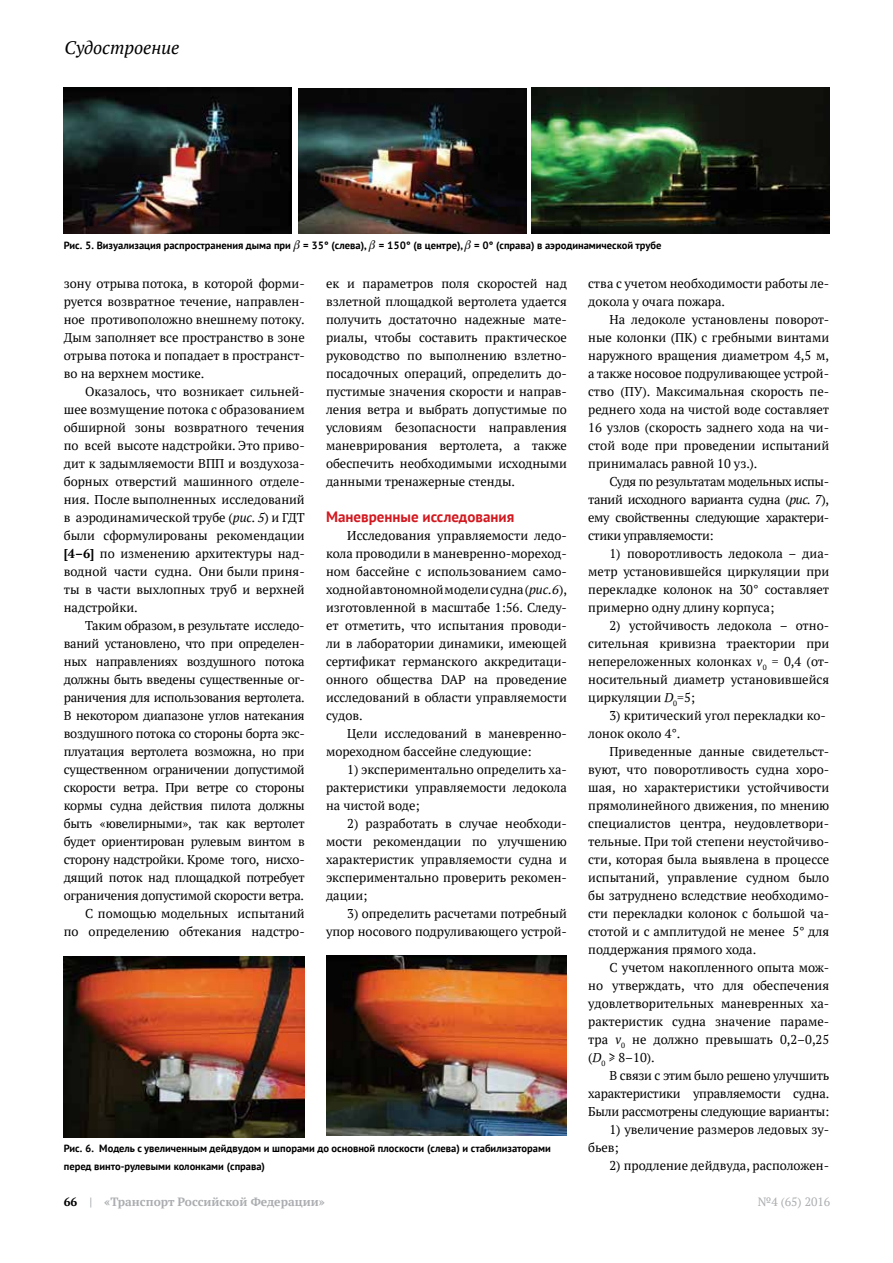
<style>
.page{position:relative;width:893px;height:1263px;background:#fff}
.page>*{position:absolute;margin:0;border:0;box-sizing:border-box;transform-origin:0 0}
.t1{font:italic 18px "PT Serif";color:#000}
.t2{font:700 15px "PT Sans";color:#d2181f}
.t3{font:12.75px/18px "PT Serif";letter-spacing:-.01em;color:#000;text-align:justify}
.t4{font:700 12px "PT Serif";color:#abadb0}
.t5{font:12px "PT Serif";color:#abadb0}
.t6{font:700 10.5px/18px "PT Sans";color:#000}
.s1{font-style:italic}
.s2{font-weight:700}
.s3{color:#000}
</style>
<div class="page">
<img style="left:64px;top:957px;width:241px;height:180px">
<img style="left:326px;top:955px;width:240px;height:180px">
<img style="left:64px;top:88px;width:227px;height:146px">
<img style="left:299px;top:88px;width:227px;height:146px">
<img style="left:531px;top:87px;width:299px;height:147px">
<h1 class="t1" style="left:65px;top:36px;width:116px">Судостроение</h1>
<p class="t6" style="left:64px;top:236px;width:599px">Рис. 5. Визуализация распространения дыма при = 35° (слева), = 150° (в центре), = 0° (справа) в аэродинамической трубе</p>
<p class="t3" style="left:64px;top:274px;width:242px">зону отрыва потока, в которой форми&shy;руется возвратное течение, направлен&shy;ное противоположно внешнему потоку.<br>Дым заполняет все пространство в зоне отрыва потока и попадает в пространст&shy;во на верхнем мостике.</p>
<p class="t3" style="left:64px;top:382px;width:242px;text-indent:21px">Оказалось, что возникает сильней&shy;шее возмущение потока с образованием обширной зоны возвратного течения по всей высоте надстройки. Это приво&shy;дит к задымляемости ВПП и воздухоза&shy;борных отверстий машинного отделе&shy;ния. После выполненных исследований в аэродинамической трубе (<span class="s1">рис. 5</span>) и ГДТ были сформулированы рекомендации <span class="s2">[4–6]</span> по изменению архитектуры над&shy;водной части судна. Они были приня&shy;ты в части выхлопных труб и верхней надстройки.</p>
<p class="t3" style="left:64px;top:616px;width:242px;text-align:right">Таким образом, в результате исследо&shy;ваний установлено, что при определен&shy;ных направлениях воздушного потока должны быть введены существенные ог&shy;раничения для использования вертолета.<br>В некотором диапазоне углов натекания воздушного потока со стороны борта экс&shy;плуатация вертолета возможна, но при существенном ограничении допустимой скорости ветра. При ветре со стороны кормы судна действия пилота должны быть «ювелирными», так как вертолет будет ориентирован рулевым винтом в сторону надстройки. Кроме того, нисхо&shy;дящий поток над площадкой потребует ограничения допустимой скорости ветра.<br>С помощью модельных испытаний<br>по определению обтекания надстро-</p>
<p class="t3" style="left:326px;top:274px;width:242px">ек и параметров поля скоростей над взлетной площадкой вертолета удается получить достаточно надежные мате&shy;риалы, чтобы составить практическое руководство по выполнению взлетно&shy;посадочных операций, определить до&shy;пустимые значения скорости и направ&shy;ления ветра и выбрать допустимые по условиям безопасности направления маневрирования вертолета, а также обеспечить необходимыми исходными данными тренажерные стенды.</p>
<p class="t2" style="left:326px;top:507px;width:190px">Маневренные исследования</p>
<p class="t3" style="left:326px;top:526px;width:242px;text-indent:21px">Исследования управляемости ледо&shy;кола проводили в маневренно-мореход&shy;ном бассейне с использованием само&shy;ходной автономной модели судна (<span class="s1">рис. 6</span>), изготовленной в масштабе 1:56. Следу&shy;ет отметить, что испытания проводи&shy;ли в лаборатории динамики, имеющей сертификат германского аккредитаци&shy;онного общества DAP на проведение исследований в области управляемости судов.</p>
<p class="t3" style="left:326px;top:724px;width:242px;text-indent:21px">Цели исследований в маневренно&shy;мореходном бассейне следующие:</p>
<p class="t3" style="left:326px;top:760px;width:242px;text-indent:21px">1) экспериментально определить ха&shy;рактеристики управляемости ледокола на чистой воде;</p>
<p class="t3" style="left:326px;top:814px;width:242px;text-indent:21px">2) разработать в случае необходи&shy;мости рекомендации по улучшению характеристик управляемости судна и экспериментально проверить рекомен&shy;дации;</p>
<p class="t3" style="left:326px;top:904px;width:242px;text-align:right">3) определить расчетами потребный упор носового подруливающего устрой-</p>
<p class="t6" style="left:64px;top:1139px;width:488px">Рис. 6. Модель с увеличенным дейдвудом и шпорами до основной плоскости (слева) и стабилизаторами перед винто-рулевыми колонками (справа)</p>
<p class="t3" style="left:588px;top:274px;width:242px">ства с учетом необходимости работы ле&shy;докола у очага пожара.</p>
<p class="t3" style="left:588px;top:310px;width:242px;text-indent:21px">На ледоколе установлены поворот&shy;ные колонки (ПК) с гребными винтами наружного вращения диаметром 4,5 м, а также носовое подруливающее устрой&shy;ство (ПУ). Максимальная скорость пе&shy;реднего хода на чистой воде составляет 16 узлов (скорость заднего хода на чи&shy;стой воде при проведении испытаний принималась равной 10 уз.).</p>
<p class="t3" style="left:588px;top:472px;width:242px;text-indent:21px">Судя по результатам модельных испы&shy;таний исходного варианта судна (<span class="s1">рис. 7</span>), ему свойственны следующие характери&shy;стики управляемости:</p>
<p class="t3" style="left:588px;top:544px;width:242px;text-indent:21px">1) поворотливость ледокола – диа&shy;метр установившейся циркуляции при перекладке колонок на 30° составляет примерно одну длину корпуса;</p>
<p class="t3" style="left:588px;top:616px;width:242px;text-indent:21px">2) устойчивость ледокола – отно&shy;сительная кривизна траектории при непереложенных колонках <span class="s1">v</span><sub>0</sub> = 0,4 (от&shy;носительный диаметр установившейся циркуляции <span class="s1">D</span><sub>0</sub>=5;</p>
<p class="t3" style="left:588px;top:706px;width:239px;text-indent:21px">3) критический угол перекладки ко&shy;лонок около 4°.</p>
<p class="t3" style="left:588px;top:742px;width:242px;text-indent:21px">Приведенные данные свидетельст&shy;вуют, что поворотливость судна хоро&shy;шая, но характеристики устойчивости прямолинейного движения, по мнению специалистов центра, неудовлетвори&shy;тельные. При той степени неустойчиво&shy;сти, которая была выявлена в процессе испытаний, управление судном было бы затруднено вследствие необходимо&shy;сти перекладки колонок с большой ча&shy;стотой и с амплитудой не менее 5° для поддержания прямого хода.</p>
<p class="t3" style="left:588px;top:958px;width:242px;text-indent:21px">С учетом накопленного опыта мож&shy;но утверждать, что для обеспечения удовлетворительных маневренных ха&shy;рактеристик судна значение параме&shy;тра <span class="s1">v</span><sub>0</sub> не должно превышать 0,2–0,25 (<span class="s1">D</span><sub>0</sub> ≥ 8–10).</p>
<p class="t3" style="left:588px;top:1066px;width:242px;text-indent:21px">В связи с этим было решено улучшить характеристики управляемости судна.<br>Были рассмотрены следующие варианты:</p>
<p class="t3" style="left:588px;top:1120px;width:242px;text-indent:21px">1) увеличение размеров ледовых зу&shy;бьев;</p>
<p class="t3" style="left:609px;top:1156px;width:221px">2) продление дейдвуда, расположен-</p>
<p class="t4" style="left:64px;top:1194px;width:263px"><span class="s3">66</span> | «Транспорт Российской Федерации»</p>
<p class="t5" style="left:758px;top:1194px;width:74px">№4 (65) 2016</p>
</div>
